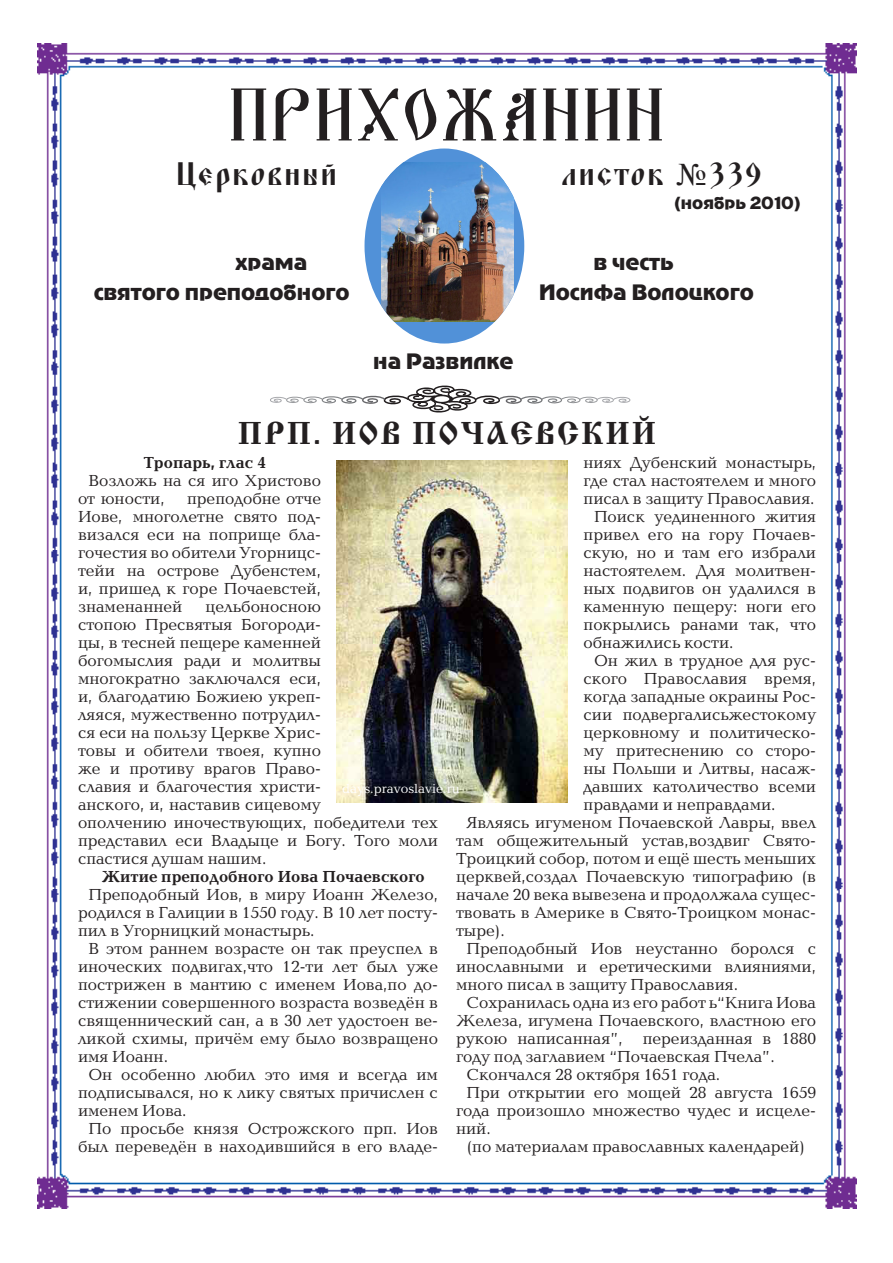
<style>
.page{position:relative;width:893px;height:1263px;background:#fff}
.page>*{position:absolute;margin:0;border:0;box-sizing:border-box;transform-origin:0 0}
.t1{font:67.5px "Irmologion Caps k Ucs";letter-spacing:.04em;color:#231f20}
.t2{font:31.5px "Blagovest Four Normal";letter-spacing:.07em;color:#231f20}
.t3{font:31.5px "Izhitsa OS";letter-spacing:.06em;color:#231f20}
.t4{font:21px "Adver Gothic C";color:#231f20}
.t5{font:16.5px/18px "Baltica C";color:#231f20;text-align:justify}
.t6{font:700 16.5px "Baltica C";color:#231f20}
.t7{font:16.5px "Adver Gothic C";color:#231f20}
.t8{font:13.5px "Baltica C";color:#fff}
.s1{font-family:"Times New Roman"}
</style>
<div class="page">
<img style="left:37px;top:43px;width:820px;height:1166px">
<div style="left:364px;top:148px;width:160px;height:196px;background:#5191d8;border-radius:50%"></div>
<img style="left:381px;top:163px;width:132px;height:159px">
<svg style="left:269px;top:385px;width:362px;height:28px"></svg>
<img style="left:336px;top:461px;width:231px;height:341px">
<p class="t1" style="left:229px;top:67px;width:436px">ПРИХОЖАНИН</p>
<p class="t2" style="left:176px;top:155px;width:162px">Церковный</p>
<p class="t2" style="left:562px;top:155px;width:201px">листок <span class="s1">№</span>339</p>
<p class="t7" style="left:675px;top:194px;width:127px">(ноябрь 2010)</p>
<p class="t4" style="left:236px;top:250px;width:73px">храма</p>
<p class="t4" style="left:593px;top:250px;width:82px">в честь</p>
<p class="t4" style="left:94px;top:280px;width:257px">святого преподобного</p>
<p class="t4" style="left:539px;top:280px;width:216px">Иосифа Волоцкого</p>
<p class="t4" style="left:373px;top:349px;width:142px">на Развилке</p>
<p class="t3" style="left:238px;top:415px;width:420px">ПРП. ИОВ ПОЧАЕВСКИЙ</p>
<p class="t5" style="left:584px;top:454px;width:234px">ниях Дубенский монастырь, где стал настоятелем и много писал в защиту Православия.</p>
<p class="t5" style="left:584px;top:508px;width:234px;text-indent:10px">Поиск уединенного жития привел его на гору Почаев&shy;скую, но и там его избрали настоятелем. Для молитвен&shy;ных подвигов он удалился в каменную пещеру: ноги его покрылись ранами так, что обнажились кости.</p>
<p class="t5" style="left:584px;top:652px;width:234px;text-indent:10px">Он жил в трудное для рус&shy;ского Православия время, когда западные окраины Рос&shy;сии подвергалисьжестокому церковному и политическо&shy;му притеснению со сторо&shy;ны Польши и Литвы, насаж&shy;давших католичество всеми правдами и неправдами.</p>
<p class="t5" style="left:456px;top:814px;width:362px;text-indent:10px">Являясь игуменом Почаевской Лавры, ввел там общежительный устав,воздвиг Свято-Троицкий собор, потом и ещё шесть меньших церквей,создал Почаевскую типографию (в начале 20 века вывезена и продолжала сущес&shy;твовать в Америке в Свято-Троицком монас&shy;тыре).</p>
<p class="t5" style="left:456px;top:940px;width:362px;text-indent:10px">Преподобный Иов неустанно боролся с инославными и еретическими влияниями, много писал в защиту Православия.</p>
<p class="t5" style="left:456px;top:994px;width:362px;text-indent:10px">Сохранилась одна из его работ ь“Книга Иова Железа, игумена Почаевского, властною его рукою написанная”, переизданная в 1880 году под заглавием “Почаевская Пчела”.</p>
<p class="t5" style="left:466px;top:1066px;width:255px">Скончался 28 октября 1651 года.</p>
<p class="t5" style="left:456px;top:1084px;width:362px;text-indent:10px">При открытии его мощей 28 августа 1659 года произошло множество чудес и исцеле&shy;ний.</p>
<p class="t5" style="left:466px;top:1138px;width:340px">(по материалам православных календарей)</p>
<p class="t6" style="left:144px;top:454px;width:124px">Тропарь, глас 4</p>
<p class="t5" style="left:78px;top:472px;width:245px;text-indent:10px">Возложь на ся иго Христово от юности,</p>
<p class="t5" style="left:78px;top:490px;width:245px;text-indent:109px">преподобне отче Иове, многолетне свято под&shy;визался еси на поприще бла&shy;гочестия во обители Угорницс&shy;тейи на острове Дубенстем, и, пришед к горе Почаевстей, знаменанней</p>
<p class="t5" style="left:78px;top:598px;width:362px;text-align:left;text-indent:128px">цельбоносною<br>стопою Пресвятыя Богороди-<br>цы, в тесней пещере каменней<br>богомыслия ради и молитвы<br>многократно заключался еси,<br>и, благодатию Божиею укреп-<br>ляяся, мужественно потрудил-<br>ся еси на пользу Церкве Хрис-<br>товы и обители твоея, купно<br>же и противу врагов Право-<br>славия и благочестия христи-<br>анского, и, наставив сицевому<br>ополчению иночествующих, победители тех представил еси Владыце и Богу. Того моли спастися душам нашим.</p>
<p class="t6" style="left:102px;top:868px;width:325px">Житие преподобного Иова Почаевского</p>
<p class="t5" style="left:78px;top:886px;width:362px;text-indent:10px">Преподобный Иов, в миру Иоанн Железо, родился в Галиции в 1550 году. В 10 лет посту&shy;пил в Угорницкий монастырь.</p>
<p class="t5" style="left:78px;top:940px;width:362px;text-indent:10px">В этом раннем возрасте он так преуспел в иноческих подвигах,что 12-ти лет был уже пострижен в мантию с именем Иова,по до&shy;стижении совершенного возраста возведён в священнический сан, а в 30 лет удостоен ве&shy;ликой схимы, причём ему было возвращено имя Иоанн.</p>
<p class="t5" style="left:78px;top:1066px;width:361px;text-indent:10px">Он особенно любил это имя и всегда им подписывался, но к лику святых причислен с именем Иова.</p>
<p class="t5" style="left:78px;top:1120px;width:362px;text-align:right">По просьбе князя Острожского прп. Иов был переведён в находившийся в его владе-</p>
<p class="t8" style="left:342px;top:781px;width:119px">days.pravoslavie.ru</p>
</div>
